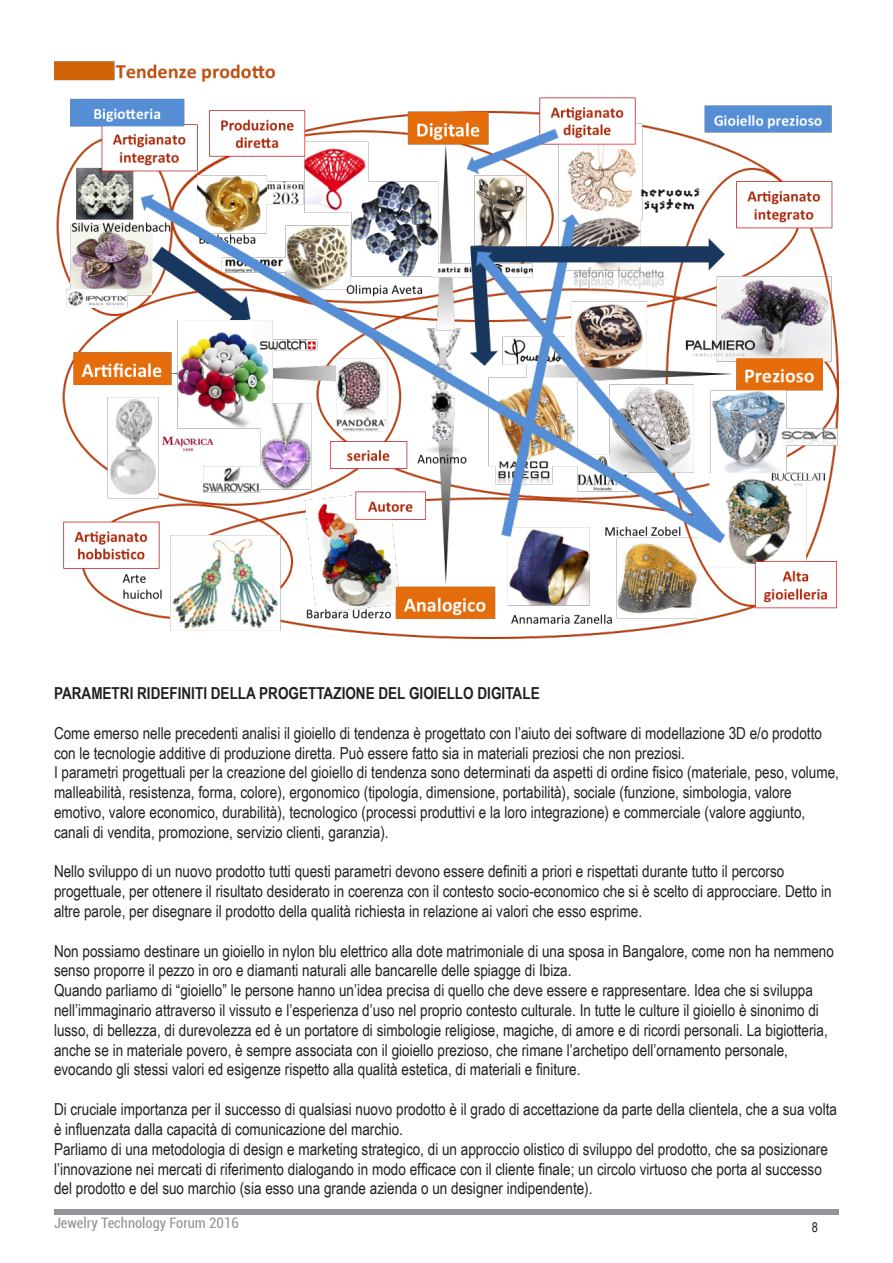
<style>
.page{position:relative;width:893px;height:1263px;background:#fff}
.page>*{position:absolute;margin:0;border:0;box-sizing:border-box;transform-origin:0 0}
.t1{font:16.5px/19.8px "Arial Narrow";color:#231f20}
.t2{font:700 16.5px "Arial Narrow";color:#231f20}
.t3{font:condensed 14.55px "Roboto";color:#939598}
.t4{font:13.5px "Arial Narrow";color:#231f20}
</style>
<div class="page">
<hr style="left:54px;top:1209px;width:785px;height:3px;background:#939598">
<hr style="left:54px;top:1213px;width:785px;height:1px;background:#939598">
<img style="left:54px;top:61px;width:784px;height:578px">
<p class="t2" style="left:54px;top:681px;width:131px">PARAMETRI RIDEFINITI</p>
<p class="t2" style="left:211px;top:681px;width:330px">DELLA PROGETTAZIONE DEL GIOIELLO DIGITALE</p>
<p class="t1" style="left:54px;top:722px;width:786px">Come emerso nelle precedenti analisi il gioiello di tendenza è progettato con l’aiuto dei software di modellazione 3D e/o prodotto con le tecnologie additive di produzione diretta. Può essere fatto sia in materiali preziosi che non preziosi.<br>I parametri progettuali per la creazione del gioiello di tendenza sono determinati da aspetti di ordine fisico (materiale, peso, volume, malleabilità, resistenza, forma, colore), ergonomico (tipologia, dimensione, portabilità), sociale (funzione, simbologia, valore emotivo, valore economico, durabilità), tecnologico (processi produttivi e la loro integrazione) e commerciale (valore aggiunto, canali di vendita, promozione, servizio clienti, garanzia).</p>
<p class="t1" style="left:54px;top:861px;width:779px">Nello sviluppo di un nuovo prodotto tutti questi parametri devono essere definiti a priori e rispettati durante tutto il percorso progettuale, per ottenere il risultato desiderato in coerenza con il contesto socio-economico che si è scelto di approcciare. Detto in altre parole, per disegnare il prodotto della qualità richiesta in relazione ai valori che esso esprime.</p>
<p class="t1" style="left:54px;top:940px;width:781px">Non possiamo destinare un gioiello in nylon blu elettrico alla dote matrimoniale di una sposa in Bangalore, come non ha nemmeno senso proporre il pezzo in oro e diamanti naturali alle bancarelle delle spiagge di Ibiza.<br>Quando parliamo di “gioiello” le persone hanno un’idea precisa di quello che deve essere e rappresentare. Idea che si sviluppa nell’immaginario attraverso il vissuto e l’esperienza d’uso nel proprio contesto culturale. In tutte le culture il gioiello è sinonimo di lusso, di bellezza, di durevolezza ed è un portatore di simbologie religiose, magiche, di amore e di ricordi personali. La bigiotteria, anche se in materiale povero, è sempre associata con il gioiello prezioso, che rimane l’archetipo dell’ornamento personale, evocando gli stessi valori ed esigenze rispetto alla qualità estetica, di materiali e finiture.</p>
<p class="t1" style="left:54px;top:1099px;width:784px">Di cruciale importanza per il successo di qualsiasi nuovo prodotto è il grado di accettazione da parte della clientela, che a sua volta è influenzata dalla capacità di comunicazione del marchio.<br>Parliamo di una metodologia di design e marketing strategico, di un approccio olistico di sviluppo del prodotto, che sa posizionare l’innovazione nei mercati di riferimento dialogando in modo efficace con il cliente finale; un circolo virtuoso che porta al successo del prodotto e del suo marchio (sia esso una grande azienda o un designer indipendente).</p>
<p class="t3" style="left:54px;top:1213px;width:186px">Jewelry Technology Forum 2016</p>
<p class="t4" style="left:812px;top:1217px;width:8px">8</p>
</div>
